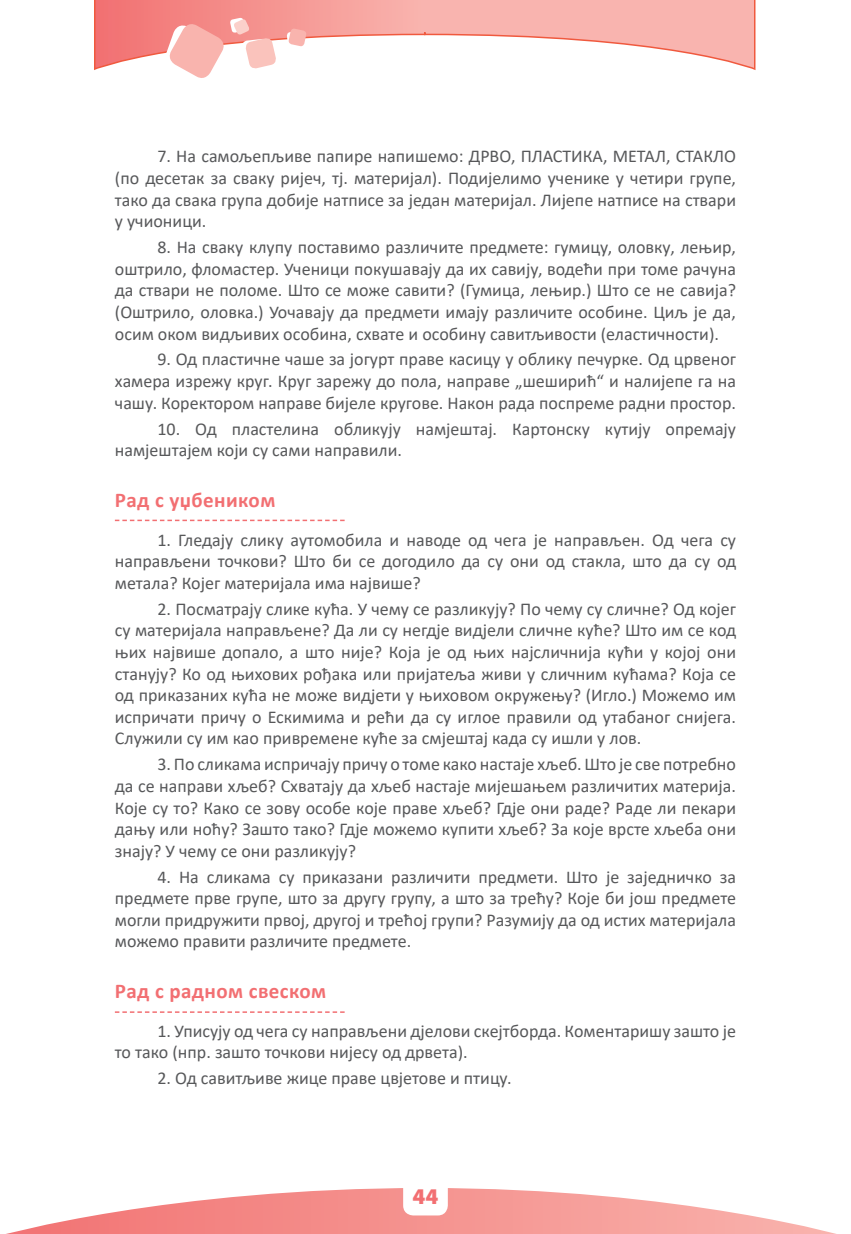
<style>
.page{position:relative;width:851px;height:1234px;background:#fff}
.page>*{position:absolute;margin:0;border:0;box-sizing:border-box;transform-origin:0 0}
.t1{font:900 22.5px "Myriad Pro";color:#f26f72}
.t2{font:700 21px "Calibri";letter-spacing:.02em;color:#f26f72}
.t3{font:18px/21.6px "Calibri";color:#57585a;text-align:justify}
</style>
<div class="page">
<svg style="left:10px;top:1188px;width:822px;height:45px"></svg>
<div style="left:403px;top:1170px;width:45px;height:45px;background:#fff;border-radius:10px"></div>
<svg style="left:94px;top:0;width:662px;height:70px;background:#f6a29d"></svg>
<svg style="left:95px;top:17px;width:659px;height:61px"></svg>
<svg style="left:115px;top:519px;width:229px;height:2px"></svg>
<svg style="left:115px;top:1011px;width:229px;height:1px"></svg>
<p class="t3" style="left:115px;top:145px;width:622px;text-indent:43px">7. На самољепљиве папире напишемо: ДРВО, ПЛАСТИКА, МЕТАЛ, СТАКЛО (по десетак за сваку ријеч, тј. материјал). Подијелимо ученике у четири групе, тако да свака група добије натписе за један материјал. Лијепе натписе на ствари у учионици.</p>
<p class="t3" style="left:115px;top:236px;width:622px;text-indent:43px">8. На сваку клупу поставимо различите предмете: гумицу, оловку, лењир, оштрило, фломастер. Ученици покушавају да их савију, водећи при томе рачуна да ствари не поломе. Што се може савити? (Гумица, лењир.) Што се не савија? (Оштрило, оловка.) Уочавају да предмети имају различите особине. Циљ је да, осим оком видљивих особина, схвате и особину савитљивости (еластичности).</p>
<p class="t3" style="left:115px;top:348px;width:622px;text-indent:43px">9. Од пластичне чаше за јогурт праве касицу у облику печурке. Од црвеног хамера изрежу круг. Круг зарежу до пола, направе „шеширић“ и налијепе га на чашу. Коректором направе бијеле кругове. Након рада поспреме радни простор.</p>
<p class="t3" style="left:115px;top:417px;width:622px;text-indent:43px">10. Од пластелина обликују намјештај. Картонску кутију опремају намјештајем који су сами направили.</p>
<p class="t2" style="left:115px;top:485px;width:162px">Рад с уџбеником</p>
<p class="t3" style="left:115px;top:528px;width:622px;text-indent:43px">1. Гледају слику аутомобила и наводе од чега је направљен. Од чега су направљени точкови? Што би се догодило да су они од стакла, што да су од метала? Којег материјала има највише?</p>
<p class="t3" style="left:115px;top:597px;width:622px;text-indent:43px">2. Посматрају слике кућа. У чему се разликују? По чему су сличне? Од којег су материјала направљене? Да ли су негдје видјели сличне куће? Што им се код њих највише допало, а што није? Која је од њих најсличнија кући у којој они станују? Ко од њихових рођака или пријатеља живи у сличним кућама? Која се од приказаних кућа не може видјети у њиховом окружењу? (Игло.) Можемо им испричати причу о Ескимима и рећи да су иглое правили од утабаног снијега.<br>Служили су им као привремене куће за смјештај када су ишли у лов.</p>
<p class="t3" style="left:115px;top:752px;width:622px;text-indent:43px">3. По сликама испричају причу о томе како настаје хљеб. Што је све потребно да се направи хљеб? Схватају да хљеб настаје мијешањем различитих материја.<br>Које су то? Како се зову особе које праве хљеб? Гдје они раде? Раде ли пекари дању или ноћу? Зашто тако? Гдје можемо купити хљеб? За које врсте хљеба они знају? У чему се они разликују?</p>
<p class="t3" style="left:115px;top:865px;width:622px;text-indent:43px">4. На сликама су приказани различити предмети. Што је заједничко за предмете прве групе, што за другу групу, а што за трећу? Које би још предмете могли придружити првој, другој и трећој групи? Разумију да од истих материјала можемо правити различите предмете.</p>
<p class="t2" style="left:115px;top:976px;width:213px">Рад с радном свеском</p>
<p class="t3" style="left:115px;top:1019px;width:622px;text-indent:43px">1. Уписују од чега су направљени дјелови скејтборда. Коментаришу зашто је то тако (нпр. зашто точкови нијесу од дрвета).</p>
<p class="t3" style="left:157px;top:1066px;width:356px">2. Од савитљиве жице праве цвјетове и птицу.</p>
<p class="t1" style="left:412px;top:1181px;width:27px">44</p>
</div>
